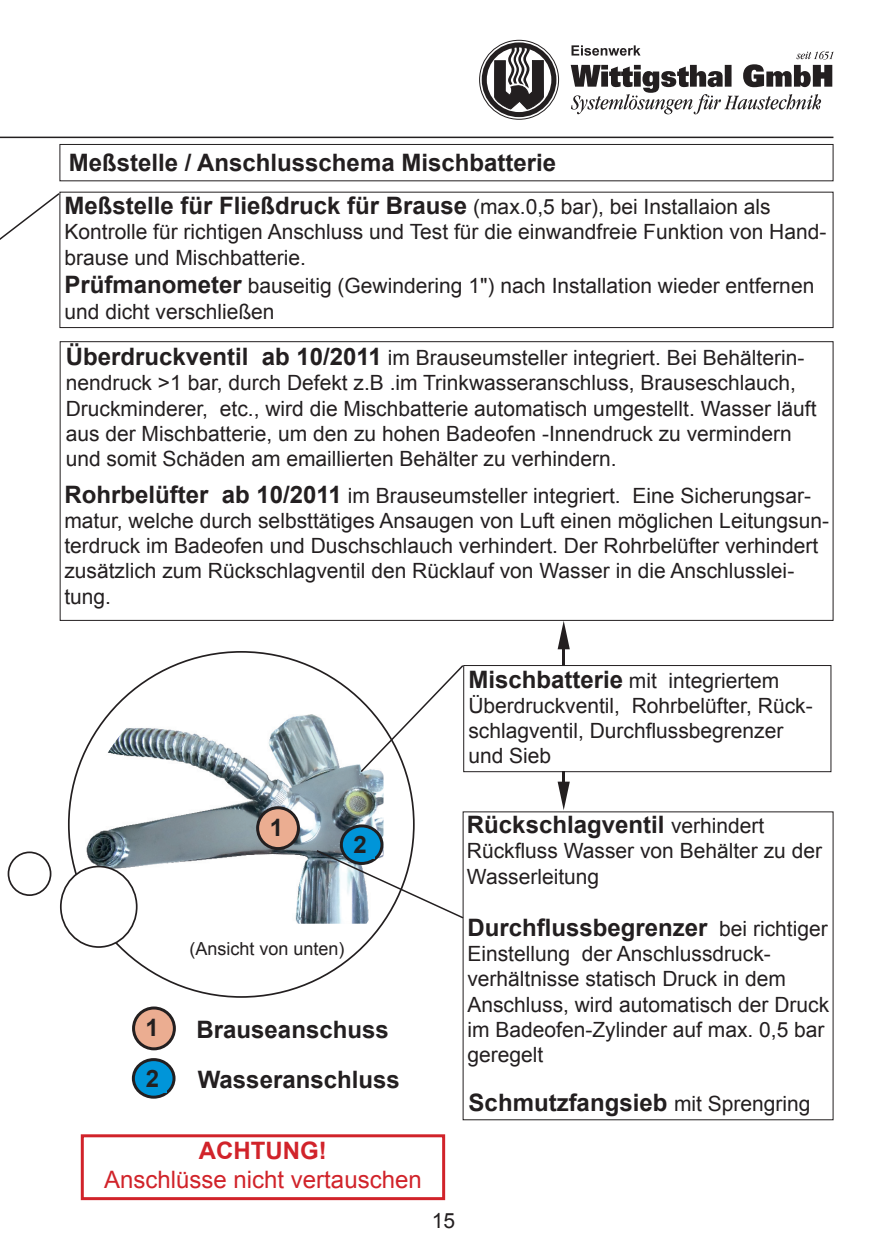
<style>
.page{position:relative;width:893px;height:1259px;background:#fff}
.page>*{position:absolute;margin:0;border:0;box-sizing:border-box;transform-origin:0 0}
.t1{font:700 24px/49.8px "Arial";color:#231f20}
.t2{font:24px "Arial";color:#d1232a}
.t3{font:700 24px "Arial";color:#d1232a}
.t4{font:21px/25.2px "Arial";color:#231f20}
.t5{font:18px "Arial";color:#231f20}
.s1{font-weight:400;font-size:21px}
.s2{font-weight:700;font-size:24px}
</style>
<div class="page">
<hr style="left:0;top:137px;width:833px;height:1px;background:#231f20">
<div style="left:479px;top:40px;width:80px;height:80px;border:1px solid #231f20;border-radius:50%"></div>
<div style="left:482px;top:42px;width:74px;height:75px;border:5px solid #231f20;border-radius:50%"></div>
<svg style="left:494px;top:45px;width:50px;height:65px"></svg>
<svg style="left:571px;top:45px;width:262px;height:69px"></svg>
<svg style="left:133px;top:1059px;width:41px;height:38px"></svg>
<div style="left:132px;top:1058px;width:44px;height:40px;border:3px solid #231f20;border-radius:50%"></div>
<div style="left:146px;top:1069px;width:20px;height:24px;background:#0095d9"></div>
<img style="left:85px;top:713px;width:298px;height:210px">
<div style="left:8px;top:851px;width:43px;height:45px;border:2px solid #231f20;border-radius:50%"></div>
<div style="left:61px;top:866px;width:76px;height:81px;background:#fff;border-radius:50%"></div>
<div style="left:60px;top:865px;width:78px;height:83px;border:2px solid #231f20;border-radius:50%"></div>
<div style="left:81px;top:1134px;width:364px;height:66px;border:3px solid #d1232a"></div>
<div style="left:134px;top:1008px;width:40px;height:41px;background:#ebad91;border-radius:50%"></div>
<div style="left:132px;top:1006px;width:44px;height:44px;border:3px solid #231f20;border-radius:50%"></div>
<div style="left:60px;top:192px;width:773px;height:136px;border:1px solid #231f20"></div>
<div style="left:258px;top:807px;width:40px;height:41px;background:#ebad91;border-radius:50%"></div>
<div style="left:256px;top:806px;width:44px;height:44px;border:3px solid #231f20;border-radius:50%"></div>
<svg style="left:341px;top:826px;width:41px;height:37px"></svg>
<div style="left:340px;top:824px;width:43px;height:41px;border:3px solid #231f20;border-radius:50%"></div>
<div style="left:354px;top:835px;width:20px;height:24px;background:#0095d9"></div>
<hr style="left:562px;top:746px;width:3px;height:51px;background:#231f20">
<svg style="left:558px;top:781px;width:12px;height:29px"></svg>
<hr style="left:562px;top:633px;width:3px;height:52px;background:#231f20">
<svg style="left:558px;top:621px;width:12px;height:28px"></svg>
<svg style="left:359px;top:665px;width:106px;height:108px"></svg>
<svg style="left:315px;top:848px;width:149px;height:71px"></svg>
<div style="left:60px;top:144px;width:773px;height:37px;border:1px solid #231f20"></div>
<svg style="left:0;top:192px;width:61px;height:214px"></svg>
<div style="left:560px;top:744px;width:9px;height:26px;background:#fff"></div>
<div style="left:563px;top:666px;width:6px;height:23px;background:#fff"></div>
<div style="left:463px;top:665px;width:368px;height:107px;border:1px solid #231f20"></div>
<p class="t1" style="left:69px;top:138px;width:489px">Meßstelle / Anschlusschema Mischbatterie</p>
<p class="t1" style="left:65px;top:182px;width:708px">Meßstelle für Fließdruck für Brause <span class="s1">(max.0,5 bar), bei Installaion als</span></p>
<p class="t4" style="left:65px;top:220px;width:763px">Kontrolle für richtigen Anschluss und Test für die einwandfreie Funktion von Hand&shy;brause und Mischbatterie.</p>
<p class="t4" style="left:65px;top:274px;width:751px"><span class="s2">Prüfmanometer</span> bauseitig (Gewindering 1") nach Installation wieder entfernen und dicht verschließen</p>
<p class="t4" style="left:66px;top:345px;width:752px"><span class="s2">Überdruckventil ab 10/2011</span> im Brauseumsteller integriert. Bei Behälterin&shy;nendruck &gt;1 bar, durch Defekt z.B .im Trinkwasseranschluss, Brauseschlauch, Druckminderer, etc., wird die Mischbatterie automatisch umgestellt. Wasser läuft aus der Mischbatterie, um den zu hohen Badeofen -Innendruck zu vermindern und somit Schäden am emaillierten Behälter zu verhindern.</p>
<p class="t4" style="left:64px;top:483px;width:766px"><span class="s2">Rohrbelüfter ab 10/2011</span> im Brauseumsteller integriert. Eine Sicherungsar&shy;matur, welche durch selbsttätiges Ansaugen von Luft einen möglichen Leitungsun&shy;terdruck im Badeofen und Duschschlauch verhindert. Der Rohrbelüfter verhindert zusätzlich zum Rückschlagventil den Rücklauf von Wasser in die Anschlusslei&shy;tung.</p>
<p class="t4" style="left:468px;top:668px;width:346px"><span class="s2">Mischbatterie</span> mit integriertem<br>Überdruckventil, Rohrbelüfter, Rück&shy;schlagventil, Durchflussbegrenzer und Sieb</p>
<p class="t1" style="left:270px;top:803px;width:15px">1</p>
<p class="t1" style="left:354px;top:820px;width:15px">2</p>
<p class="t1" style="left:146px;top:1003px;width:15px">1</p>
<p class="t1" style="left:146px;top:1054px;width:15px">2</p>
<p class="t5" style="left:189px;top:937px;width:157px">(Ansicht von unten)</p>
<p class="t1" style="left:197px;top:1005px;width:205px">Brauseanschuss<br>Wasseranschluss</p>
<p class="t3" style="left:199px;top:1134px;width:129px">ACHTUNG!</p>
<p class="t2" style="left:104px;top:1163px;width:319px">Anschlüsse nicht vertauschen</p>
<p class="t1" style="left:467px;top:800px;width:299px">Rückschlagventil <span class="s1">verhindert</span></p>
<p class="t4" style="left:467px;top:838px;width:357px">Rückfluss Wasser von Behälter zu der<br>Wasserleitung</p>
<p class="t1" style="left:467px;top:903px;width:362px">Durchflussbegrenzer <span class="s1">bei richtiger</span></p>
<p class="t4" style="left:467px;top:941px;width:363px">Einstellung der Anschlussdruck&shy;verhältnisse statisch Druck in dem<br>Anschluss, wird automatisch der Druck im Badeofen-Zylinder auf max. 0,5 bar geregelt</p>
<p class="t1" style="left:469px;top:1079px;width:343px">Schmutzfangsieb <span class="s1">mit Sprengring</span></p>
<p class="t4" style="left:432px;top:1208px;width:25px">15</p>
</div>
